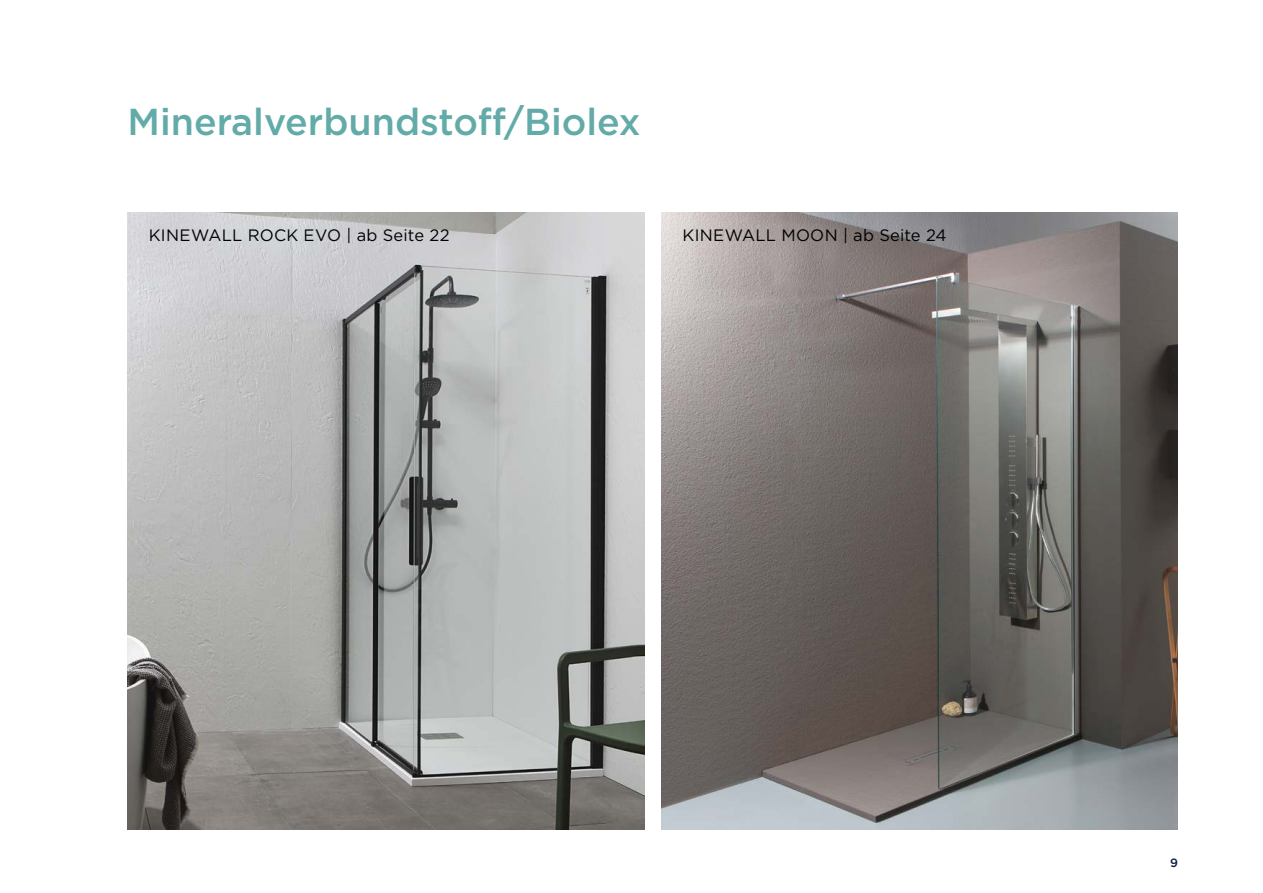
<style>
.page{position:relative;width:1263px;height:893px;background:#fff}
.page>*{position:absolute;margin:0;border:0;box-sizing:border-box;transform-origin:0 0}
.t1{font:500 37.5px "Gotham";color:#62aba8}
.t2{font:16.5px "Gotham";letter-spacing:.015em;color:#000}
.t3{font:500 12px "Gotham";color:#0a1b44}
</style>
<div class="page">
<img style="left:128px;top:213px;width:516px;height:616px">
<img style="left:661px;top:213px;width:517px;height:616px">
<h1 class="t1" style="left:128px;top:97px;width:514px">Mineralverbundstoff/Biolex</h1>
<p class="t2" style="left:149px;top:224px;width:302px">KINEWALL ROCK EVO | ab Seite 22</p>
<p class="t2" style="left:682px;top:224px;width:266px">KINEWALL MOON | ab Seite 24</p>
<p class="t3" style="left:1170px;top:855px;width:9px">9</p>
</div>
